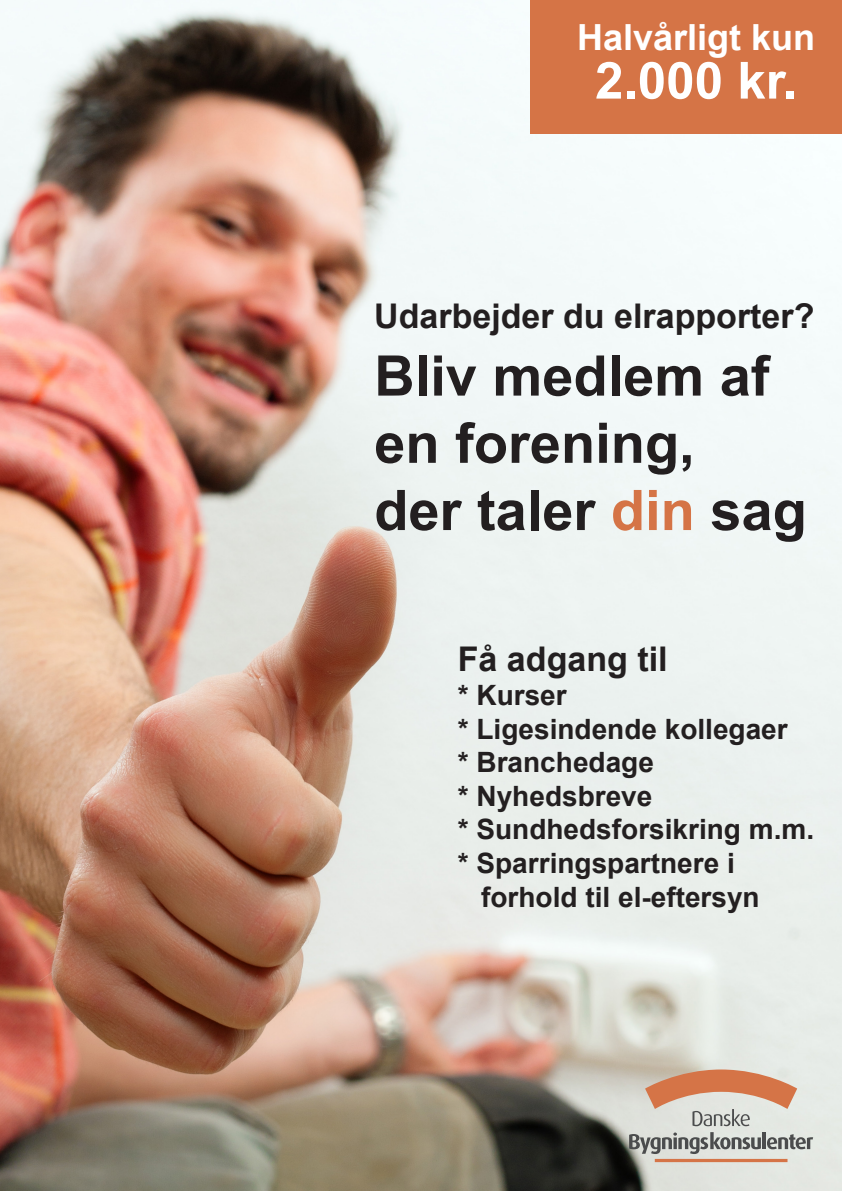
<style>
.page{position:relative;width:842px;height:1191px;background:#fff}
.page>*{position:absolute;margin:0;border:0;box-sizing:border-box;transform-origin:0 0}
.t1{font:700 56px/67.2px "Arial";color:#231f20}
.Overskrift_Negativ{font:700 51.2px "Arial";color:#fff}
.Overskrift_Negativ-2{font:700 36px "Arial";color:#fff}
.t2{font:700 34px "Arial";color:#231f20}
.t3{font:700 28px/33.6px "Arial";color:#231f20}
.s1{color:#d57446}
</style>
<div class="page">
<img style="left:0;top:0;width:842px;height:1191px">
<svg style="left:629px;top:1132px;width:132px;height:22px;background:#a7aaa6"></svg>
<hr style="left:762px;top:1132px;width:4px;height:17px;background:#4b4c4d">
<svg style="left:767px;top:1134px;width:46px;height:15px"></svg>
<svg style="left:655px;top:1158px;width:132px;height:4px"></svg>
<svg style="left:645px;top:1069px;width:152px;height:57px;background:#d6b29d"></svg>
<div style="left:530px;top:0;width:312px;height:133px;background:#d57446"></div>
<p class="Overskrift_Negativ-2" style="left:577px;top:12px;width:240px">Halvårligt kun</p>
<p class="Overskrift_Negativ" style="left:595px;top:44px;width:204px">2.000 kr.</p>
<p class="t2" style="left:374px;top:292px;width:442px">Udarbejder du elrapporter?</p>
<p class="t1" style="left:374px;top:343px;width:434px">Bliv medlem af en forening,<br>der taler <span class="s1">din</span> sag</p>
<p class="t2" style="left:458px;top:635px;width:211px">Få adgang til</p>
<p class="t3" style="left:458px;top:678px;width:110px">* Kurser</p>
<p class="t3" style="left:458px;top:712px;width:331px">* Ligesindende kollegaer</p>
<p class="t3" style="left:458px;top:746px;width:198px">* Branchedage</p>
<p class="t3" style="left:458px;top:779px;width:196px">* Nyhedsbreve</p>
<p class="t3" style="left:458px;top:813px;width:358px">* Sundhedsforsikring m.m.</p>
<p class="t3" style="left:481px;top:846px;width:280px;text-indent:-23px">* Sparringspartnere i forhold til el-eftersyn</p>
</div>
